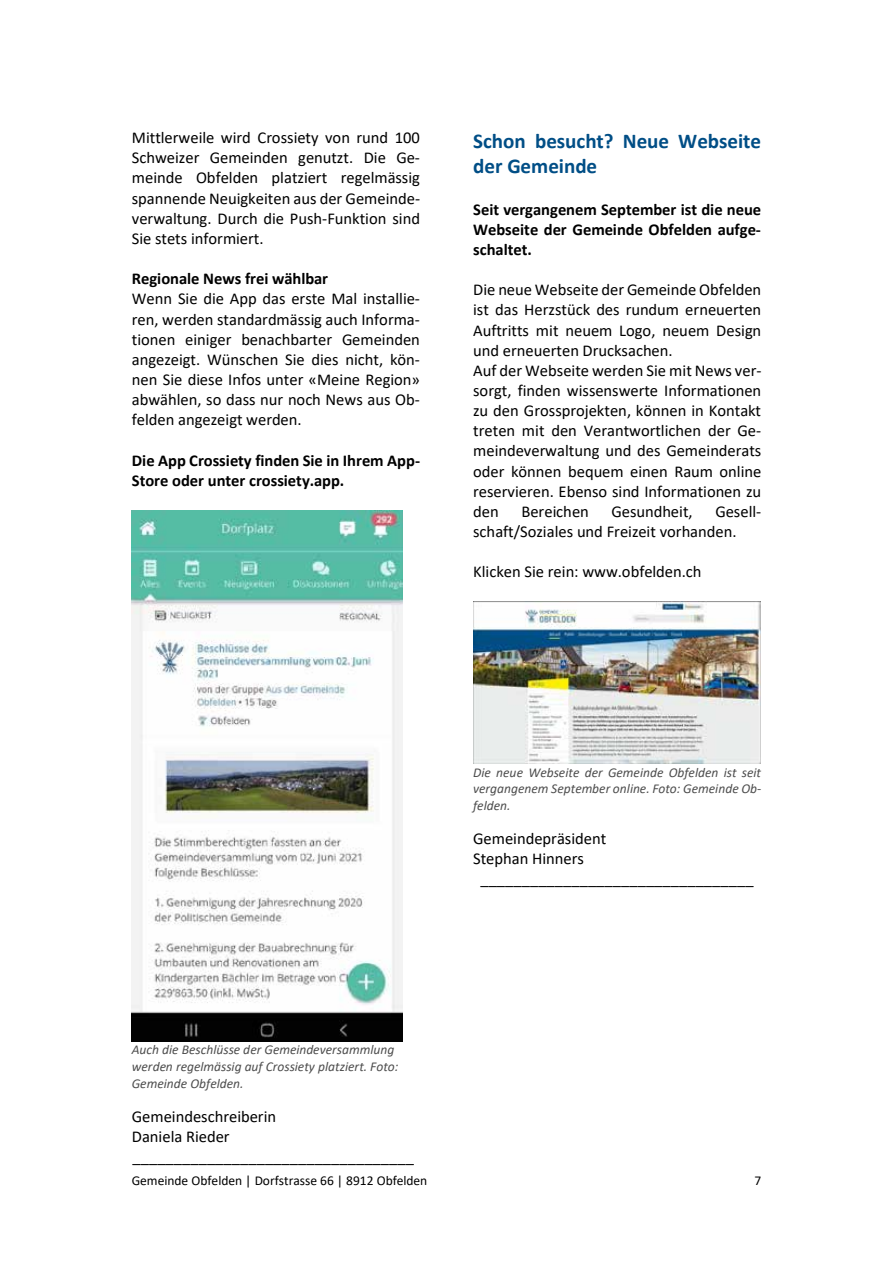
<style>
.page{position:relative;width:893px;height:1263px;background:#fff}
.page>*{position:absolute;margin:0;border:0;box-sizing:border-box;transform-origin:0 0}
.t1{font:700 21px/25.5px "Calibri";color:#004e86}
.t2{font:16.5px/20.1px "Calibri";color:#000}
.t3{font:700 16.5px/20.1px "Calibri";color:#000}
.t4{font:italic 13.5px/16.5px "Calibri";color:#4d4d4d}
.t5{font:13.5px "Calibri";color:#000}
</style>
<div class="page">
<img style="left:473px;top:602px;width:287px;height:161px">
<img style="left:132px;top:510px;width:271px;height:531px">
<p class="t2" style="left:132px;top:127px;width:290px;text-align:justify">Mittlerweile wird Crossiety von rund 100<br>Schweizer Gemeinden genutzt. Die Ge&shy;meinde Obfelden platziert regelmässig spannende Neuigkeiten aus der Gemeinde&shy;verwaltung. Durch die Push-Funktion sind Sie stets informiert.</p>
<p class="t3" style="left:132px;top:268px;width:198px">Regionale News frei wählbar</p>
<p class="t2" style="left:132px;top:288px;width:290px;text-align:justify">Wenn Sie die App das erste Mal installie&shy;ren, werden standardmässig auch Informa&shy;tionen einiger benachbarter Gemeinden angezeigt. Wünschen Sie dies nicht, kön&shy;nen Sie diese Infos unter «Meine Region» abwählen, so dass nur noch News aus Ob&shy;felden angezeigt werden.</p>
<p class="t3" style="left:132px;top:450px;width:290px">Die App Crossiety finden Sie in Ihrem App-<br>Store oder unter crossiety.app.</p>
<p class="t1" style="left:473px;top:128px;width:290px">Schon besucht? Neue Webseite der Gemeinde</p>
<p class="t3" style="left:473px;top:199px;width:290px;text-align:justify">Seit vergangenem September ist die neue Webseite der Gemeinde Obfelden aufge&shy;schaltet.</p>
<p class="t2" style="left:473px;top:279px;width:290px">Die neue Webseite der Gemeinde Obfelden ist das Herzstück des rundum erneuerten Auftritts mit neuem Logo, neuem Design und erneuerten Drucksachen.<br>Auf der Webseite werden Sie mit News ver&shy;sorgt, finden wissenswerte Informationen zu den Grossprojekten, können in Kontakt treten mit den Verantwortlichen der Ge&shy;meindeverwaltung und des Gemeinderats oder können bequem einen Raum online reservieren. Ebenso sind Informationen zu den</p>
<p class="t2" style="left:473px;top:501px;width:290px;text-indent:242px">Gesell&shy;schaft/Soziales und Freizeit vorhanden.</p>
<p class="t2" style="left:473px;top:561px;width:230px">Klicken Sie rein: www.obfelden.ch</p>
<p class="t2" style="left:521px;top:501px;width:69px">Bereichen</p>
<p class="t2" style="left:612px;top:501px;width:83px">Gesundheit,</p>
<p class="t4" style="left:473px;top:763px;width:290px;text-align:justify">Die neue Webseite der Gemeinde Obfelden ist seit vergangenem September online. Foto: Gemeinde Ob&shy;felden.</p>
<p class="t2" style="left:473px;top:828px;width:135px">Gemeindepräsident</p>
<p class="t2" style="left:473px;top:848px;width:112px">Stephan Hinners</p>
<p class="t2" style="left:480px;top:868px;width:275px">_________________________________</p>
<p class="t4" style="left:132px;top:1041px;width:268px">Auch die Beschlüsse der Gemeindeversammlung werden regelmässig auf Crossiety platziert. Foto:<br>Gemeinde Obfelden.</p>
<p class="t2" style="left:132px;top:1106px;width:284px">Gemeindeschreiberin<br>Daniela Rieder __________________________________</p>
<p class="t5" style="left:132px;top:1171px;width:297px">Gemeinde Obfelden | Dorfstrasse 66 | 8912 Obfelden</p>
<p class="t5" style="left:754px;top:1171px;width:8px">7</p>
</div>
